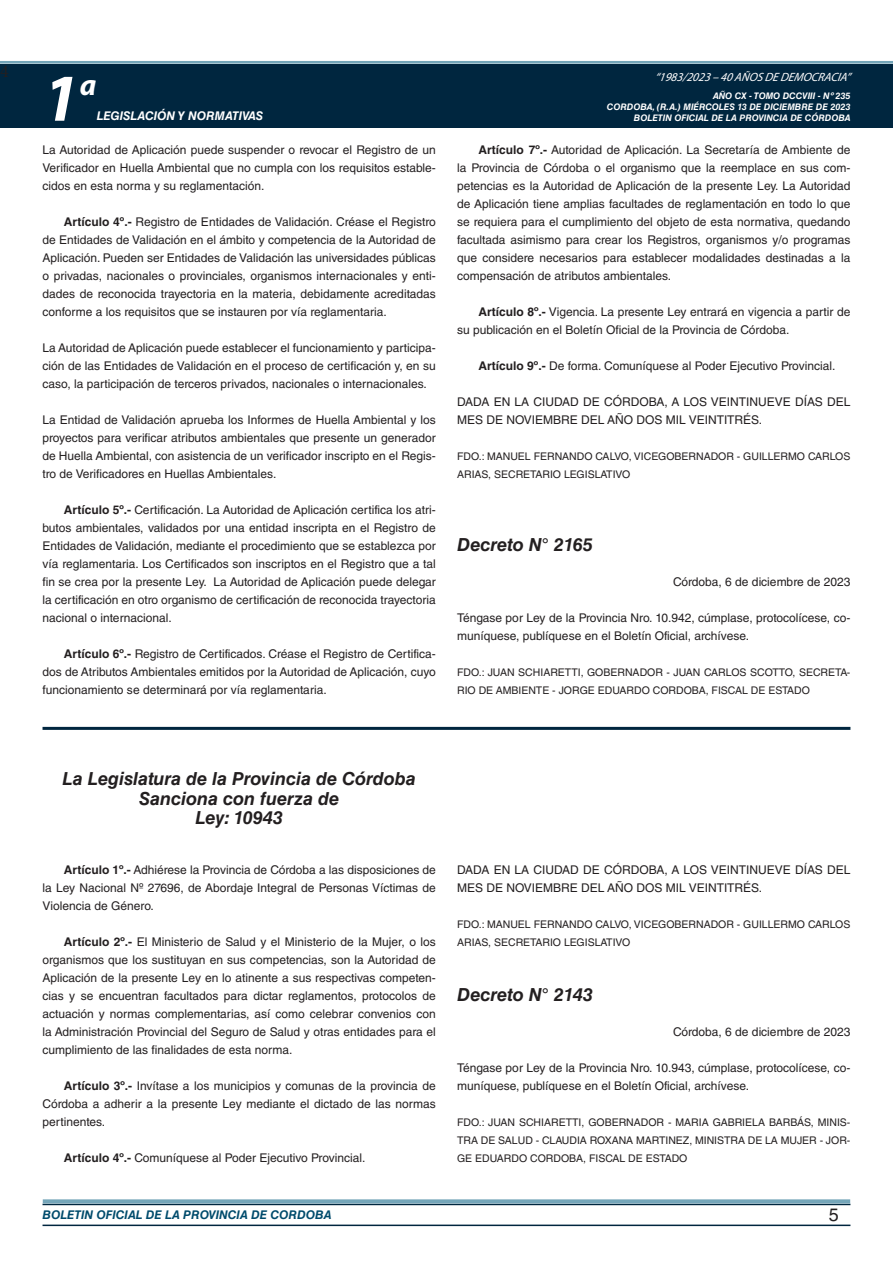
<style>
.page{position:relative;width:893px;height:1263px;background:#fff}
.page>*{position:absolute;margin:0;border:0;box-sizing:border-box;transform-origin:0 0}
.t1{font:italic 700 67.5px "Myriad Pro";color:#fff}
.t2{font:italic 700 30px "Myriad Pro";color:#fff}
.NOMBRE_DE_MINISTERIO{font:italic 700 18px "Helvetica LT Std";color:#231f20}
.t3{font:18px "Minion Pro";color:#231f20}
.t4{font:18px "Helvetica LT Std";color:#231f20}
.TEXTO_BASE{font:12px/18px "Helvetica LT Std";color:#231f20;text-align:justify}
.FECHA{font:12px "Helvetica LT Std";color:#231f20}
.t5{font:italic 700 12px "Helvetica LT Std";color:#004b6c}
.t6{font:italic 12px "Myriad Pro";color:#fff}
.t7{font:italic 700 12px "Helvetica LT Std";color:#fff}
.FIRMA{font:10.5px/18px "Helvetica LT Std";color:#231f20}
.t8{font:italic 700 9px/10.8px "Helvetica LT Std";color:#fff;text-align:right}
.s1{font-weight:700}
</style>
<div class="page">
<div style="left:0;top:61px;width:893px;height:6px;background:#fff;opacity:.75"></div>
<div style="left:0;top:64px;width:893px;height:64px;background:#00263f"></div>
<hr style="left:43px;top:1224px;width:807px;height:2px;background:#00263f">
<div style="left:42px;top:1198px;width:809px;height:8px;background:#fff;opacity:.75"></div>
<hr style="left:43px;top:727px;width:807px;height:3px;background:#00263f">
<h3 class="t3" style="left:0;top:59px;width:10px">4</h3>
<h1 class="t1" style="left:43px;top:54px;width:38px">1</h1>
<h2 class="t2" style="left:80px;top:66px;width:18px">a</h2>
<p class="t7" style="left:97px;top:109px;width:168px">LEGISLACIÓN Y NORMATIVAS</p>
<p class="TEXTO_BASE" style="left:43px;top:141px;width:395px">La Autoridad de Aplicación puede suspender o revocar el Registro de un Verificador en Huella Ambiental que no cumpla con los requisitos estable&shy;cidos en esta norma y su reglamentación.</p>
<p class="TEXTO_BASE" style="left:43px;top:213px;width:395px;text-indent:21px"><span class="s1">Artículo 4º.-</span> Registro de Entidades de Validación. Créase el Registro de Entidades de Validación en el ámbito y competencia de la Autoridad de Aplicación. Pueden ser Entidades de Validación las universidades públicas o privadas, nacionales o provinciales, organismos internacionales y enti&shy;dades de reconocida trayectoria en la materia, debidamente acreditadas conforme a los requisitos que se instauren por vía reglamentaria.</p>
<p class="TEXTO_BASE" style="left:43px;top:339px;width:395px">La Autoridad de Aplicación puede establecer el funcionamiento y participa&shy;ción de las Entidades de Validación en el proceso de certificación y, en su caso, la participación de terceros privados, nacionales o internacionales.</p>
<p class="TEXTO_BASE" style="left:43px;top:411px;width:395px">La Entidad de Validación aprueba los Informes de Huella Ambiental y los proyectos para verificar atributos ambientales que presente un generador de Huella Ambiental, con asistencia de un verificador inscripto en el Regis&shy;tro de Verificadores en Huellas Ambientales.</p>
<p class="TEXTO_BASE" style="left:43px;top:501px;width:395px;text-indent:21px"><span class="s1">Artículo 5º.-</span> Certificación. La Autoridad de Aplicación certifica los atri&shy;butos ambientales, validados por una entidad inscripta en el Registro de Entidades de Validación, mediante el procedimiento que se establezca por vía reglamentaria. Los Certificados son inscriptos en el Registro que a tal fin se crea por la presente Ley. La Autoridad de Aplicación puede delegar la certificación en otro organismo de certificación de reconocida trayectoria nacional o internacional.</p>
<p class="TEXTO_BASE" style="left:43px;top:645px;width:395px;text-indent:21px"><span class="s1">Artículo 6º.-</span> Registro de Certificados. Créase el Registro de Certifica&shy;dos de Atributos Ambientales emitidos por la Autoridad de Aplicación, cuyo funcionamiento se determinará por vía reglamentaria.</p>
<p class="t6" style="left:655px;top:70px;width:197px">“ 1983/2023 – 40 AÑOS DE DEMOCRACIA”</p>
<p class="t8" style="left:607px;top:91px;width:245px">AÑO CX - TOMO DCCVIII - Nº 235<br>CORDOBA, (R.A.) MIÉRCOLES 13 DE DICIEMBRE DE 2023<br>BOLETIN OFICIAL DE LA PROVINCIA DE CÓRDOBA</p>
<p class="TEXTO_BASE" style="left:457px;top:141px;width:395px;text-indent:21px"><span class="s1">Artículo 7º.-</span> Autoridad de Aplicación. La Secretaría de Ambiente de la Provincia de Córdoba o el organismo que la reemplace en sus com&shy;petencias es la Autoridad de Aplicación de la presente Ley. La Autoridad de Aplicación tiene amplias facultades de reglamentación en todo lo que se requiera para el cumplimiento del objeto de esta normativa, quedando facultada asimismo para crear los Registros, organismos y/o programas que considere necesarios para establecer modalidades destinadas a la compensación de atributos ambientales.</p>
<p class="TEXTO_BASE" style="left:457px;top:303px;width:395px;text-indent:21px"><span class="s1">Artículo 8º.-</span> Vigencia. La presente Ley entrará en vigencia a partir de su publicación en el Boletín Oficial de la Provincia de Córdoba.</p>
<p class="TEXTO_BASE" style="left:478px;top:357px;width:359px"><span class="s1">Artículo 9º.-</span> De forma. Comuníquese al Poder Ejecutivo Provincial.</p>
<p class="TEXTO_BASE" style="left:457px;top:393px;width:395px">DADA EN LA CIUDAD DE CÓRDOBA, A LOS VEINTINUEVE DÍAS DEL<br>MES DE NOVIEMBRE DEL AÑO DOS MIL VEINTITRÉS.</p>
<p class="FIRMA" style="left:457px;top:447px;width:395px">FDO.: MANUEL FERNANDO CALVO, VICEGOBERNADOR - GUILLERMO CARLOS<br>ARIAS, SECRETARIO LEGISLATIVO</p>
<p class="NOMBRE_DE_MINISTERIO" style="left:457px;top:534px;width:137px">Decreto N° 2165</p>
<p class="FECHA" style="left:673px;top:575px;width:179px">Córdoba, 6 de diciembre de 2023</p>
<p class="TEXTO_BASE" style="left:457px;top:609px;width:395px">Téngase por Ley de la Provincia Nro. 10.942, cúmplase, protocolícese, co&shy;muníquese, publíquese en el Boletín Oficial, archívese.</p>
<p class="FIRMA" style="left:457px;top:663px;width:395px">FDO.: JUAN SCHIARETTI, GOBERNADOR - JUAN CARLOS SCOTTO, SECRETA-<br>RIO DE AMBIENTE - JORGE EDUARDO CORDOBA, FISCAL DE ESTADO</p>
<p class="NOMBRE_DE_MINISTERIO" style="left:63px;top:768px;width:355px">La Legislatura de la Provincia de Córdoba</p>
<p class="NOMBRE_DE_MINISTERIO" style="left:139px;top:787px;width:202px">Sanciona con fuerza de</p>
<p class="NOMBRE_DE_MINISTERIO" style="left:196px;top:807px;width:89px">Ley: 10943</p>
<p class="TEXTO_BASE" style="left:43px;top:861px;width:395px;text-indent:21px"><span class="s1">Artículo 1º.-</span> Adhiérese la Provincia de Córdoba a las disposiciones de la Ley Nacional Nº 27696, de Abordaje Integral de Personas Víctimas de Violencia de Género.</p>
<p class="TEXTO_BASE" style="left:43px;top:933px;width:395px;text-indent:21px"><span class="s1">Artículo 2º.-</span> El Ministerio de Salud y el Ministerio de la Mujer, o los organismos que los sustituyan en sus competencias, son la Autoridad de Aplicación de la presente Ley en lo atinente a sus respectivas competen&shy;cias y se encuentran facultados para dictar reglamentos, protocolos de actuación y normas complementarias, así como celebrar convenios con la Administración Provincial del Seguro de Salud y otras entidades para el cumplimiento de las finalidades de esta norma.</p>
<p class="TEXTO_BASE" style="left:43px;top:1077px;width:395px;text-indent:21px"><span class="s1">Artículo 3º.-</span> Invítase a los municipios y comunas de la provincia de Córdoba a adherir a la presente Ley mediante el dictado de las normas pertinentes.</p>
<p class="TEXTO_BASE" style="left:64px;top:1149px;width:303px"><span class="s1">Artículo 4º.-</span> Comuníquese al Poder Ejecutivo Provincial.</p>
<p class="TEXTO_BASE" style="left:457px;top:861px;width:395px">DADA EN LA CIUDAD DE CÓRDOBA, A LOS VEINTINUEVE DÍAS DEL<br>MES DE NOVIEMBRE DEL AÑO DOS MIL VEINTITRÉS.</p>
<p class="FIRMA" style="left:457px;top:915px;width:395px">FDO.: MANUEL FERNANDO CALVO, VICEGOBERNADOR - GUILLERMO CARLOS<br>ARIAS, SECRETARIO LEGISLATIVO</p>
<p class="NOMBRE_DE_MINISTERIO" style="left:457px;top:984px;width:137px">Decreto N° 2143</p>
<p class="FECHA" style="left:673px;top:1025px;width:179px">Córdoba, 6 de diciembre de 2023</p>
<p class="TEXTO_BASE" style="left:457px;top:1059px;width:395px">Téngase por Ley de la Provincia Nro. 10.943, cúmplase, protocolícese, co&shy;muníquese, publíquese en el Boletín Oficial, archívese.</p>
<p class="FIRMA" style="left:457px;top:1113px;width:395px;text-align:justify">FDO.: JUAN SCHIARETTI, GOBERNADOR - MARIA GABRIELA BARBÁS, MINIS-TRA DE SALUD - CLAUDIA ROXANA MARTINEZ, MINISTRA DE LA MUJER - JOR-GE EDUARDO CORDOBA, FISCAL DE ESTADO</p>
<p class="t5" style="left:43px;top:1208px;width:290px">BOLETIN OFICIAL DE LA PROVINCIA DE CORDOBA</p>
<h3 class="t4" style="left:829px;top:1204px;width:12px">5</h3>
</div>
